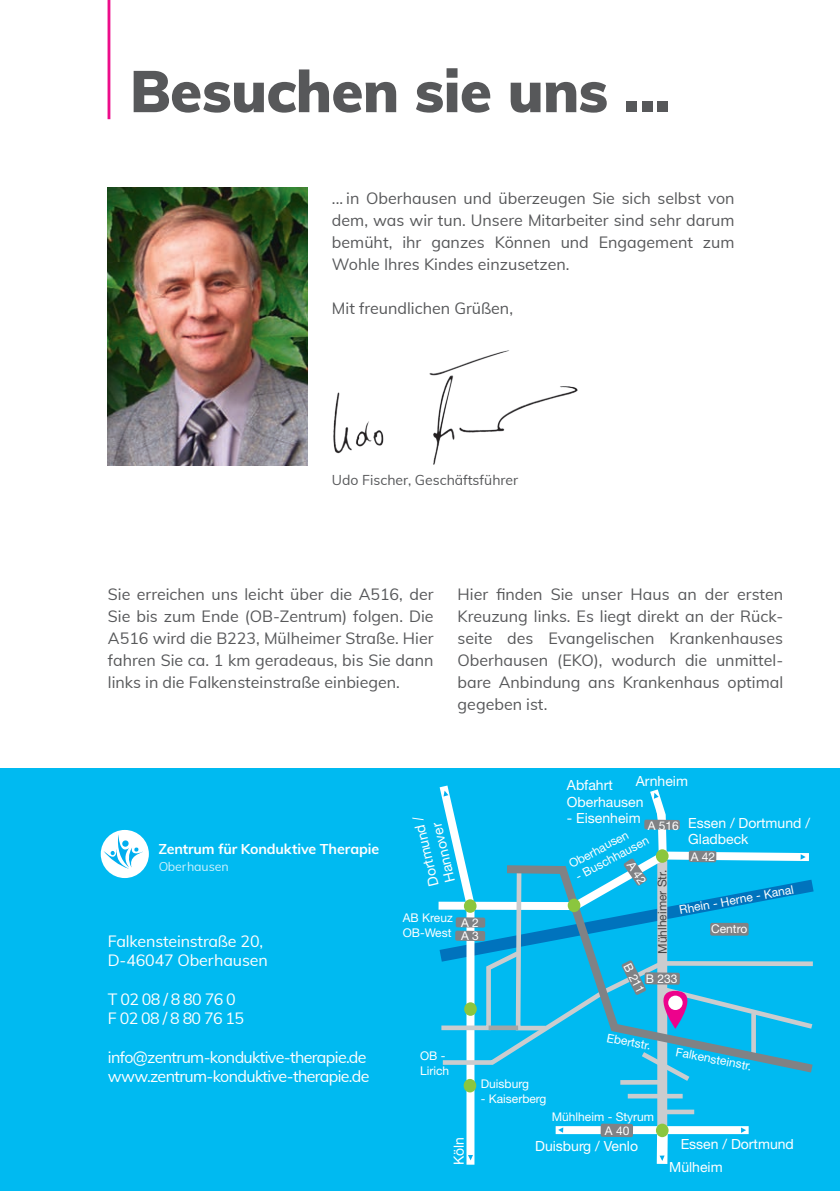
<style>
.page{position:relative;width:840px;height:1191px;background:#fff}
.page>*{position:absolute;margin:0;border:0;box-sizing:border-box;transform-origin:0 0}
.t1{font:900 58px "Muli";letter-spacing:-.01em;color:#57585a}
.Fließtext{font:16px/22px "Muli";color:#57585a;text-align:justify}
.t2{font:16px "Muli";letter-spacing:-.04em;color:#fff}
.t3{font:16px "Muli";letter-spacing:-.01em;color:#fff}
.t4{font:700 14.2px "Muli";letter-spacing:-.01em;color:#fff}
.t5{font:14px/16.8px "Helvetica Neue";color:#fff}
.BU{font:14px "Muli";color:#57585a}
.t6{font:12.4px "Muli";letter-spacing:-.01em;color:#fff}
.t7{font:12px/14.4px "Helvetica Neue";color:#fff}
.t8{font:12px "Helvetica Neue";letter-spacing:-.005em;color:#454647}
</style>
<div class="page">
<div style="left:0;top:768px;width:839px;height:423px;background:#00baf1"></div>
<img style="left:333px;top:350px;width:245px;height:115px">
<img style="left:108px;top:188px;width:200px;height:277px">
<hr style="left:107px;top:0;width:3px;height:119px;background:#ed0c8a">
<div style="left:101px;top:830px;width:48px;height:48px;background:#fff;border-radius:50%"></div>
<svg style="left:103px;top:834px;width:40px;height:34px"></svg>
<svg style="left:438px;top:785px;width:376px;height:380px"></svg>
<p class="t1" style="left:130px;top:49px;width:542px">Besuchen sie uns ...</p>
<p class="Fließtext" style="left:332px;top:186px;width:404px">... in Oberhausen und überzeugen Sie sich selbst von dem, was wir tun. Unsere Mitarbeiter sind sehr darum bemüht, ihr ganzes Können und Engagement zum Wohle Ihres Kindes einzusetzen.</p>
<p class="Fließtext" style="left:332px;top:296px;width:182px">Mit freundlichen Grüßen,</p>
<p class="BU" style="left:332px;top:470px;width:187px">Udo Fischer, Geschäftsführer</p>
<p class="Fließtext" style="left:108px;top:582px;width:327px">Sie erreichen uns leicht über die A516, der Sie bis zum Ende (OB-Zentrum) folgen. Die A516 wird die B223, Mülheimer Straße. Hier fahren Sie ca. 1 km geradeaus, bis Sie dann links in die Falkensteinstraße einbiegen.</p>
<p class="Fließtext" style="left:457px;top:582px;width:327px">Hier finden Sie unser Haus an der ersten Kreuzung links. Es liegt direkt an der Rück&shy;seite des Evangelischen Krankenhauses Oberhausen (EKO), wodurch die unmittel&shy;bare Anbindung ans Krankenhaus optimal gegeben ist.</p>
<p class="t4" style="left:158px;top:838px;width:222px">Zentrum für Konduktive Therapie</p>
<p class="t6" style="left:158px;top:857px;width:72px">Oberhausen</p>
<p class="t3" style="left:108px;top:929px;width:157px">Falkensteinstraße 20,</p>
<p class="t3" style="left:108px;top:949px;width:161px">D-46047 Oberhausen</p>
<p class="t2" style="left:108px;top:987px;width:129px">T 02 08 / 8 80 76 0</p>
<p class="t2" style="left:108px;top:1006px;width:138px">F 02 08 / 8 80 76 15</p>
<p class="t2" style="left:108px;top:1045px;width:260px">info@zentrum-konduktive-therapie.de</p>
<p class="t2" style="left:108px;top:1064px;width:263px">www.zentrum-konduktive-therapie.de</p>
<p class="t5" style="left:425px;top:887px;width:73px;rotate:-103deg">Dortmund /<br>Hannover</p>
<p class="t7" style="left:402px;top:910px;width:51px">AB Kreuz</p>
<p class="t7" style="left:402px;top:925px;width:50px">OB-West</p>
<p class="t7" style="left:461px;top:915px;width:19px">A 2</p>
<p class="t7" style="left:461px;top:928px;width:19px">A 3</p>
<p class="t7" style="left:420px;top:1048px;width:31px">OB -<br>Lirich</p>
<p class="t7" style="left:480px;top:1076px;width:50px">Duisburg</p>
<p class="t7" style="left:480px;top:1091px;width:67px">- Kaiserberg</p>
<p class="t5" style="left:566px;top:776px;width:47px">Abfahrt</p>
<p class="t5" style="left:635px;top:772px;width:54px">Arnheim</p>
<p class="t5" style="left:566px;top:793px;width:78px">Oberhausen</p>
<p class="t5" style="left:566px;top:810px;width:75px">- Eisenheim</p>
<p class="t7" style="left:566px;top:858px;width:67px;rotate:-28deg">Oberhausen</p>
<p class="t5" style="left:687px;top:814px;width:123px">Essen / Dortmund /<br>Gladbeck</p>
<p class="t7" style="left:647px;top:818px;width:33px">A 516</p>
<p class="t7" style="left:572px;top:870px;width:82px;rotate:-28deg">- Buschhausen</p>
<p class="t7" style="left:690px;top:849px;width:26px">A 42</p>
<p class="t8" style="left:654px;top:953px;width:86px;rotate:-90deg">Mühlheimer Str.</p>
<p class="t7" style="left:677px;top:902px;width:118px;rotate:-10deg">Rhein - Herne - Kanal</p>
<p class="t7" style="left:710px;top:921px;width:38px">Centro</p>
<p class="t7" style="left:633px;top:961px;width:33px;rotate:63deg">B 211</p>
<p class="t7" style="left:645px;top:971px;width:33px">B 233</p>
<p class="t7" style="left:608px;top:1030px;width:46px;rotate:11deg">Ebertstr.</p>
<p class="t7" style="left:677px;top:1044px;width:78px;rotate:11deg">Falkensteinstr.</p>
<p class="t7" style="left:551px;top:1109px;width:104px">Mühlheim - Styrum</p>
<p class="t5" style="left:450px;top:1165px;width:30px;rotate:-90deg">Köln</p>
<p class="t7" style="left:604px;top:1123px;width:26px">A 40</p>
<p class="t5" style="left:535px;top:1137px;width:104px">Duisburg / Venlo</p>
<p class="t5" style="left:680px;top:1135px;width:115px">Essen / Dortmund</p>
<p class="t5" style="left:668px;top:1158px;width:55px">Mülheim</p>
</div>
